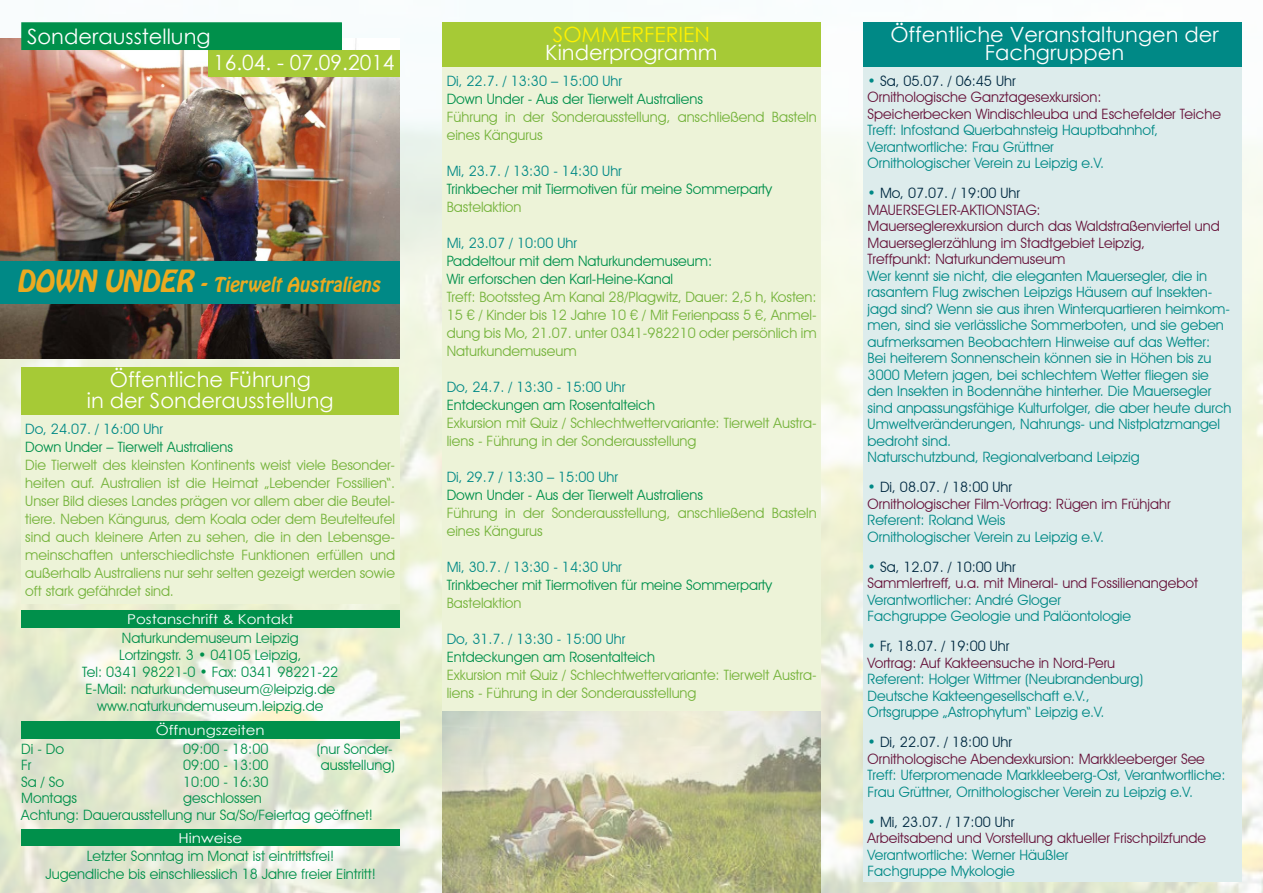
<style>
.page{position:relative;width:1263px;height:893px;background:#fff}
.page>*{position:absolute;margin:0;border:0;box-sizing:border-box;transform-origin:0 0}
.t1{font:21px/18px "Century Gothic";color:#fff;text-align:center}
.t2{font:21px "Century Gothic";color:#fff101}
.t3{font:italic 18px "Hobo Std";color:#ebaa20}
.t4{font:14.25px/16.5px "Avant Garde IT Cby BT";color:#008986}
.t5{font:14.25px/18px "Avant Garde IT Cby BT";color:#75b33b}
.t6{font:14.25px "Avant Garde IT Cby BT";color:#00904b}
.t7{font:14.25px "Avant Garde IT Cby BT";color:#67133a}
.t8{font:14.25px "Avant Garde IT Cby BT";color:#002941}
.t9{font:13.65px "Century Gothic";color:#fff;scale:1.11 1}
.t10{font:13.5px "Century Gothic";color:#fff;scale:1.11 1}
.s1{font-size:27px}
.s2{font-size:24px}
.s3{color:#008986}
</style>
<div class="page">
<img style="left:0;top:22px;width:1263px;height:871px">
<div style="left:863px;top:66px;width:379px;height:816px;background:#ddecec"></div>
<div style="left:21px;top:721px;width:378px;height:17px;background:#00904b"></div>
<div style="left:21px;top:829px;width:379px;height:17px;background:#00904b"></div>
<div style="left:863px;top:22px;width:378px;height:44px;background:#008986"></div>
<div style="left:21px;top:415px;width:378px;height:188px;background:#edf3d8"></div>
<div style="left:442px;top:66px;width:379px;height:645px;background:#edf3d8"></div>
<div style="left:21px;top:610px;width:379px;height:17px;background:#00904b"></div>
<div style="left:21px;top:367px;width:378px;height:48px;background:#a6ca36"></div>
<div style="left:442px;top:22px;width:378px;height:44px;background:#a6ca36"></div>
<img style="left:0;top:38px;width:400px;height:320px">
<img style="left:442px;top:711px;width:379px;height:182px">
<div style="left:208px;top:50px;width:191px;height:26px;background:#a6ca36"></div>
<div style="left:22px;top:23px;width:319px;height:26px;background:#00904b"></div>
<div style="left:21px;top:22px;width:321px;height:28px;border:2px solid #00904b"></div>
<div style="left:0;top:261px;width:399px;height:42px;background:#008986"></div>
<p class="t1" style="left:27px;top:27px;width:185px">Sonderausstellung</p>
<p class="t1" style="left:213px;top:53px;width:183px">16.04. - 07.09.2014</p>
<p class="t3" style="left:16px;top:272px;width:370px"><span class="s1">DOWN UNDER</span> <span class="s2">-</span>TierweltAustraliens</p>
<p class="t1" style="left:110px;top:370px;width:203px">Öffentliche Führung</p>
<p class="t1" style="left:87px;top:391px;width:248px">in der Sonderausstellung</p>
<p class="t4" style="left:25px;top:420px;width:139px">Do, 24.07. / 16:00 Uhr</p>
<p class="t6" style="left:25px;top:438px;width:209px">Down Under – Tierwelt Australiens</p>
<p class="t5" style="left:25px;top:456px;width:371px;text-align:justify">Die Tierwelt des kleinsten Kontinents weist viele Besonder&shy;heiten auf. Australien ist die Heimat „Lebender Fossilien“.<br>Unser Bild dieses Landes prägen vor allem aber die Beutel&shy;tiere. Neben Kängurus, dem Koala oder dem Beutelteufel sind auch kleinere Arten zu sehen, die in den Lebensge&shy;meinschaften unterschiedlichste Funktionen erfüllen und außerhalb Australiens nur sehr selten gezeigt werden sowie oft stark gefährdet sind.</p>
<p class="t10" style="left:127px;top:609px;width:151px">Postanschrift &amp; Kontakt</p>
<p class="t6" style="left:122px;top:629px;width:178px">Naturkundemuseum Leipzig</p>
<p class="t6" style="left:119px;top:646px;width:184px">Lortzingstr. 3 • 04105 Leipzig,</p>
<p class="t6" style="left:82px;top:663px;width:258px">Tel: 0341 98221-0 • Fax: 0341 98221-22</p>
<p class="t6" style="left:86px;top:680px;width:251px">E-Mail: naturkundemuseum@leipzig.de</p>
<p class="t6" style="left:97px;top:697px;width:228px">www.naturkundemuseum.leipzig.de</p>
<p class="t10" style="left:156px;top:720px;width:100px">Öffnungszeiten</p>
<p class="t6" style="left:21px;top:740px;width:44px">Di - Do</p>
<p class="t6" style="left:183px;top:740px;width:87px">09:00 - 18:00</p>
<p class="t6" style="left:317px;top:740px;width:78px">(nur Sonder-</p>
<p class="t6" style="left:21px;top:756px;width:12px">Fr</p>
<p class="t6" style="left:183px;top:756px;width:87px">09:00 - 13:00</p>
<p class="t6" style="left:321px;top:756px;width:76px">ausstellung)</p>
<p class="t6" style="left:21px;top:773px;width:44px">Sa / So</p>
<p class="t6" style="left:183px;top:773px;width:87px">10:00 - 16:30</p>
<p class="t6" style="left:21px;top:789px;width:57px">Montags</p>
<p class="t6" style="left:183px;top:789px;width:80px">geschlossen</p>
<p class="t6" style="left:21px;top:806px;width:353px">Achtung: Dauerausstellung nur Sa/So/Feiertag geöffnet!</p>
<p class="t9" style="left:179px;top:828px;width:59px">Hinweise</p>
<p class="t6" style="left:87px;top:847px;width:249px">Letzter Sonntag im Monat ist eintrittsfrei!</p>
<p class="t6" style="left:45px;top:865px;width:332px">Jugendliche bis einschliesslich 18 Jahre freier Eintritt!</p>
<p class="t2" style="left:553px;top:20px;width:159px">SOMMERFERIEN</p>
<p class="t1" style="left:545px;top:43px;width:174px">Kinderprogramm</p>
<p class="t4" style="left:447px;top:72px;width:177px">Di, 22.7. / 13:30 – 15:00 Uhr</p>
<p class="t6" style="left:447px;top:90px;width:258px">Down Under - Aus der Tierwelt Australiens</p>
<p class="t5" style="left:447px;top:107px;width:371px">Führung in der Sonderausstellung, anschließend Basteln eines Kängurus</p>
<p class="t4" style="left:447px;top:162px;width:177px">Mi, 23.7. / 13:30 - 14:30 Uhr</p>
<p class="t6" style="left:447px;top:180px;width:327px">Trinkbecher mit Tiermotiven für meine Sommerparty</p>
<p class="t5" style="left:447px;top:197px;width:76px">Bastelaktion</p>
<p class="t4" style="left:447px;top:234px;width:132px">Mi, 23.07 / 10:00 Uhr</p>
<p class="t6" style="left:447px;top:252px;width:267px">Paddeltour mit dem Naturkundemuseum:</p>
<p class="t6" style="left:447px;top:270px;width:228px">Wir erforschen den Karl-Heine-Kanal</p>
<p class="t5" style="left:447px;top:287px;width:371px;text-align:justify">Treff: Bootssteg Am Kanal 28/Plagwitz, Dauer: 2,5 h, Kosten:<br>15 € / Kinder bis 12 Jahre 10 € / Mit Ferienpass 5 €, Anmel&shy;dung bis Mo, 21.07. unter 0341-982210 oder persönlich im Naturkundemuseum</p>
<p class="t4" style="left:447px;top:378px;width:180px">Do, 24.7. / 13:30 - 15:00 Uhr</p>
<p class="t6" style="left:447px;top:396px;width:210px">Entdeckungen am Rosentalteich</p>
<p class="t5" style="left:447px;top:413px;width:371px">Exkursion mit Quiz / Schlechtwettervariante: Tierwelt Austra&shy;liens - Führung in der Sonderausstellung</p>
<p class="t4" style="left:447px;top:468px;width:173px">Di, 29.7 / 13:30 – 15:00 Uhr</p>
<p class="t6" style="left:447px;top:486px;width:258px">Down Under - Aus der Tierwelt Australiens</p>
<p class="t5" style="left:447px;top:503px;width:371px">Führung in der Sonderausstellung, anschließend Basteln eines Kängurus</p>
<p class="t4" style="left:447px;top:558px;width:177px">Mi, 30.7. / 13:30 - 14:30 Uhr</p>
<p class="t6" style="left:447px;top:576px;width:327px">Trinkbecher mit Tiermotiven für meine Sommerparty</p>
<p class="t5" style="left:447px;top:593px;width:76px">Bastelaktion</p>
<p class="t4" style="left:447px;top:630px;width:180px">Do, 31.7. / 13:30 - 15:00 Uhr</p>
<p class="t6" style="left:447px;top:648px;width:210px">Entdeckungen am Rosentalteich</p>
<p class="t5" style="left:447px;top:665px;width:371px">Exkursion mit Quiz / Schlechtwettervariante: Tierwelt Austra&shy;liens - Führung in der Sonderausstellung</p>
<p class="t1" style="left:890px;top:25px;width:330px">Öffentliche Veranstaltungen der<br>Fachgruppen</p>
<p class="t8" style="left:868px;top:72px;width:149px"><span class="s3">•</span> Sa, 05.07. / 06:45 Uhr</p>
<p class="t7" style="left:868px;top:88px;width:235px">Ornithologische Ganztagesexkursion:</p>
<p class="t7" style="left:868px;top:105px;width:355px">Speicherbecken Windischleuba und Eschefelder Teiche</p>
<p class="t4" style="left:868px;top:122px;width:292px">Treff: Infostand Querbahnsteig Hauptbahnhof,</p>
<p class="t4" style="left:868px;top:138px;width:188px">Verantwortliche: Frau Grüttner</p>
<p class="t4" style="left:868px;top:155px;width:238px">Ornithologischer Verein zu Leipzig e.V.</p>
<p class="t8" style="left:868px;top:184px;width:154px"><span class="s3">•</span> Mo, 07.07. / 19:00 Uhr</p>
<p class="t7" style="left:868px;top:201px;width:175px">MAUERSEGLER-AKTIONSTAG:</p>
<p class="t7" style="left:868px;top:217px;width:354px">Mauerseglerexkursion durch das Waldstraßenviertel und</p>
<p class="t7" style="left:868px;top:234px;width:279px">Mauerseglerzählung im Stadtgebiet Leipzig,</p>
<p class="t7" style="left:868px;top:250px;width:199px">Treffpunkt: Naturkundemuseum</p>
<p class="t4" style="left:868px;top:267px;width:365px">Wer kennt sie nicht, die eleganten Mauersegler, die in rasantem Flug zwischen Leipzigs Häusern auf Insekten&shy;jagd sind? Wenn sie aus ihren Winterquartieren heimkom&shy;men, sind sie verlässliche Sommerboten, und sie geben aufmerksamen Beobachtern Hinweise auf das Wetter:<br>Bei heiterem Sonnenschein können sie in Höhen bis zu 3000 Metern jagen, bei schlechtem Wetter fliegen sie den Insekten in Bodennähe hinterher. Die Mauersegler sind anpassungsfähige Kulturfolger, die aber heute durch Umweltveränderungen, Nahrungs- und Nistplatzmangel bedroht sind.</p>
<p class="t4" style="left:868px;top:449px;width:273px">Naturschutzbund, Regionalverband Leipzig</p>
<p class="t8" style="left:868px;top:478px;width:146px"><span class="s3">•</span> Di, 08.07. / 18:00 Uhr</p>
<p class="t7" style="left:868px;top:495px;width:304px">Ornithologischer Film-Vortrag: Rügen im Frühjahr</p>
<p class="t4" style="left:868px;top:512px;width:139px">Referent: Roland Weis</p>
<p class="t4" style="left:868px;top:528px;width:238px">Ornithologischer Verein zu Leipzig e.V.</p>
<p class="t8" style="left:868px;top:558px;width:149px"><span class="s3">•</span> Sa, 12.07. / 10:00 Uhr</p>
<p class="t7" style="left:868px;top:574px;width:332px">Sammlertreff, u.a. mit Mineral- und Fossilienangebot</p>
<p class="t4" style="left:868px;top:591px;width:195px">Verantwortlicher: André Gloger</p>
<p class="t4" style="left:868px;top:608px;width:265px">Fachgruppe Geologie und Paläontologie</p>
<p class="t8" style="left:868px;top:637px;width:143px"><span class="s3">•</span> Fr, 18.07. / 19:00 Uhr</p>
<p class="t7" style="left:868px;top:654px;width:249px">Vortrag: Auf Kakteensuche in Nord-Peru</p>
<p class="t4" style="left:868px;top:671px;width:277px">Referent: Holger Wittmer (Neubrandenburg)</p>
<p class="t4" style="left:868px;top:687px;width:224px">Deutsche Kakteengesellschaft e.V.,</p>
<p class="t4" style="left:868px;top:704px;width:238px">Ortsgruppe „Astrophytum“ Leipzig e.V.</p>
<p class="t8" style="left:868px;top:733px;width:146px"><span class="s3">•</span> Di, 22.07. / 18:00 Uhr</p>
<p class="t7" style="left:868px;top:750px;width:339px">Ornithologische Abendexkursion: Markkleeberger See</p>
<p class="t4" style="left:868px;top:767px;width:359px">Treff: Uferpromenade Markkleeberg-Ost, Verantwortliche:<br>Frau Grüttner, Ornithologischer Verein zu Leipzig e.V.</p>
<p class="t8" style="left:868px;top:813px;width:148px"><span class="s3">•</span> Mi, 23.07. / 17:00 Uhr</p>
<p class="t7" style="left:868px;top:829px;width:340px">Arbeitsabend und Vorstellung aktueller Frischpilzfunde</p>
<p class="t4" style="left:868px;top:846px;width:202px">Verantwortliche: Werner Häußler</p>
<p class="t4" style="left:868px;top:863px;width:149px">Fachgruppe Mykologie</p>
</div>
